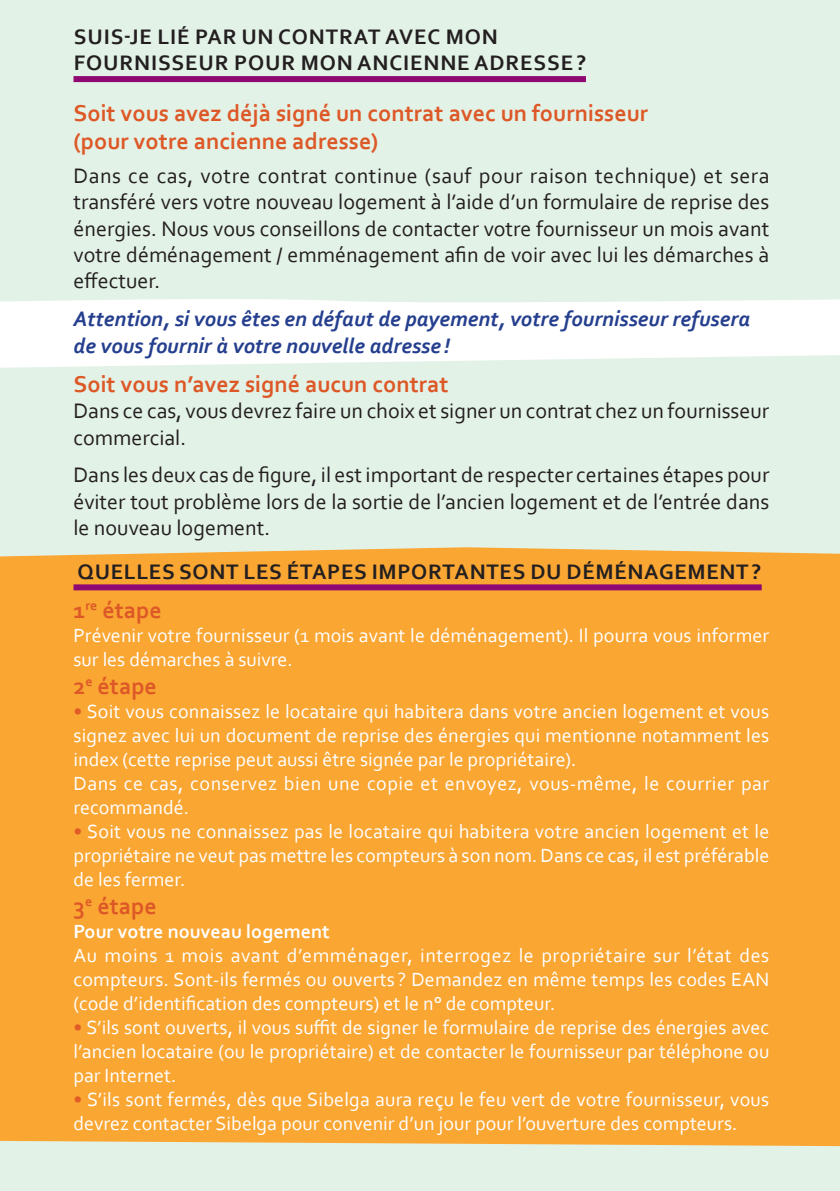
<style>
.page{position:relative;width:840px;height:1191px;background:#fff}
.page>*{position:absolute;margin:0;border:0;box-sizing:border-box;transform-origin:0 0}
.t1{font:700 24px/28px "Corbel";color:#dd5827}
.t2{font:22px/26.4px "Corbel";color:#231f20;text-align:justify}
.t3{font:700 22px/26.4px "Corbel";letter-spacing:.04em;color:#231f20}
.t4{font:italic 700 22px/26.4px "Corbel";color:#253f8e}
.t5{font:20px/24px "Corbel";letter-spacing:.005em;color:#fff;text-align:justify}
.t6{font:20px/24px "Corbel";letter-spacing:.025em;color:#fff}
.t7{font:700 20px "Corbel";color:#fff}
.s1{color:#e05b25}
</style>
<div class="page">
<div style="left:0;top:0;width:839px;height:1191px;background:#e3f2e7"></div>
<svg style="left:0;top:299px;width:839px;height:69px;background:#fbfdfc"></svg>
<div style="left:0;top:547px;width:839px;height:599px;background:#faa633"></div>
<div style="left:73px;top:76px;width:512px;height:6px;background:#900872"></div>
<div style="left:73px;top:584px;width:688px;height:6px;background:#900872"></div>
<p class="t3" style="left:74px;top:23px;width:512px">SUIS-JE LIÉ PAR UN CONTRAT AVEC MON<br>FOURNISSEUR POUR MON ANCIENNE ADRESSE?</p>
<p class="t1" style="left:73px;top:99px;width:576px">Soit vous avez déjà signé un contrat avec un fournisseur (pour votre ancienne adresse)</p>
<p class="t2" style="left:73px;top:162px;width:697px">Dans ce cas, votre contrat continue (sauf pour raison technique) et sera transféré vers votre nouveau logement à l’aide d’un formulaire de reprise des énergies. Nous vous conseillons de contacter votre fournisseur un mois avant votre déménagement / emménagement afin de voir avec lui les démarches à effectuer.</p>
<p class="t4" style="left:73px;top:305px;width:677px">Attention, si vous êtes en défaut de payement, votre fournisseur refusera de vous fournir à votre nouvelle adresse !</p>
<p class="t1" style="left:73px;top:369px;width:376px">Soit vous n’avez signé aucun contrat</p>
<p class="t2" style="left:73px;top:397px;width:696px">Dans ce cas, vous devrez faire un choix et signer un contrat chez un fournisseur commercial.</p>
<p class="t2" style="left:73px;top:461px;width:697px">Dans les deux cas de figure, il est important de respecter certaines étapes pour éviter tout problème lors de la sortie de l’ancien logement et de l’entrée dans le nouveau logement.</p>
<p class="t3" style="left:77px;top:557px;width:684px">QUELLES SONT LES ÉTAPES IMPORTANTES DU DÉMÉNAGEMENT?</p>
<p class="t1" style="left:73px;top:595px;width:90px">1<sup>re</sup> étape</p>
<p class="t5" style="left:73px;top:623px;width:696px">Prévenir votre fournisseur (1 mois avant le déménagement). Il pourra vous informer sur les démarches à suivre.</p>
<p class="t1" style="left:73px;top:671px;width:85px">2<sup>e</sup> étape</p>
<p class="t6" style="left:73px;top:699px;width:697px"><span class="s1">•</span> Soit vous connaissez le locataire qui habitera dans votre ancien logement et vous signez avec lui un document de reprise des énergies qui mentionne notamment les index (cette reprise peut aussi être signée par le propriétaire).<br>Dans ce cas, conservez bien une copie et envoyez, vous-même, le courrier par recommandé.</p>
<p class="t5" style="left:73px;top:819px;width:695px"><span class="s1">•</span> Soit vous ne connaissez pas le locataire qui habitera votre ancien logement et le propriétaire ne veut pas mettre les compteurs à son nom. Dans ce cas, il est préférable de les fermer.</p>
<p class="t1" style="left:73px;top:891px;width:85px">3<sup>e</sup> étape</p>
<p class="t7" style="left:73px;top:919px;width:257px">Pour votre nouveau logement</p>
<p class="t5" style="left:73px;top:943px;width:697px">Au moins 1 mois avant d’emménager, interrogez le propriétaire sur l’état des compteurs. Sont-ils fermés ou ouverts ? Demandez en même temps les codes EAN (code d’identification des compteurs) et le n° de compteur.</p>
<p class="t5" style="left:73px;top:1015px;width:697px"><span class="s1">•</span> S’ils sont ouverts, il vous suffit de signer le formulaire de reprise des énergies avec l’ancien locataire (ou le propriétaire) et de contacter le fournisseur par téléphone ou par Internet.</p>
<p class="t5" style="left:73px;top:1087px;width:696px"><span class="s1">•</span> S’ils sont fermés, dès que Sibelga aura reçu le feu vert de votre fournisseur, vous devrez contacter Sibelga pour convenir d’un jour pour l’ouverture des compteurs.</p>
</div>
